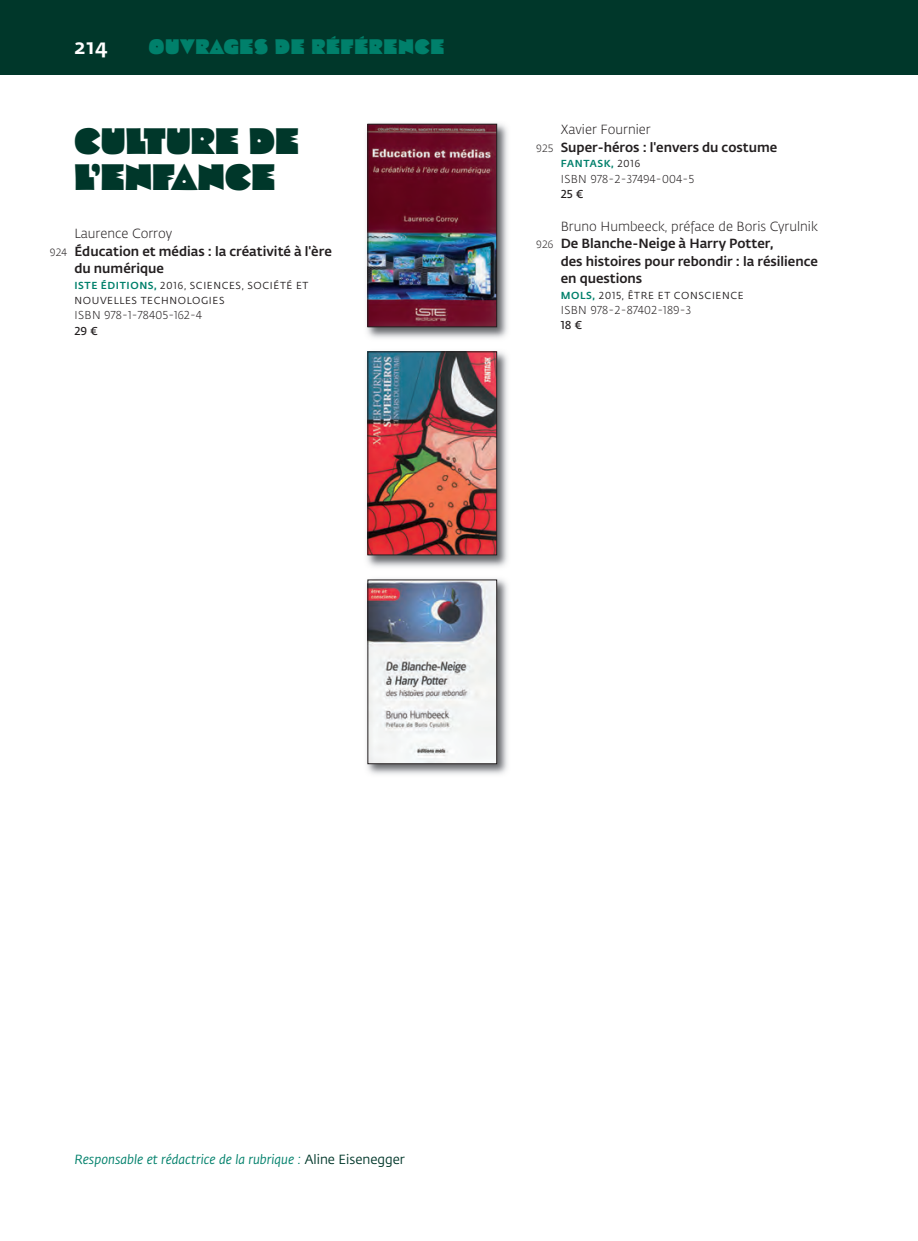
<style>
.page{position:relative;width:918px;height:1241px;background:#fff}
.page>*{position:absolute;margin:0;border:0;box-sizing:border-box;transform-origin:0 0}
.t1{font:36.75px/36.8px "Cooter Deuce";letter-spacing:.015em;color:#00372a}
.t2{font:21px "Cooter Deuce";letter-spacing:.05em;color:#00806b}
.t3{font:500 21px "Fedra Sans Pro";color:#fff}
.t4{font:500 13.12px/17.5px "Fedra Sans Pro";color:#231f20}
.t5{font:italic 13.12px "Fedra Sans Pro";color:#00806b}
.t6{font:300 13.12px "Fedra Sans Pro";color:#231f20}
.t7{font:300 11.38px/15.2px "Fedra Sans Pro";letter-spacing:.035em;color:#231f20}
.t8{font:10.15px/15.4px "Fedra Sans Pro";letter-spacing:.06em;color:#231f20}
.t9{font:500 10.15px "Fedra Sans Pro";letter-spacing:.06em;color:#00806b}
.s1{font-weight:300;font-size:10.5px}
.s2{font-weight:500;color:#00806b}
.s3{font-weight:600}
.s4{font-weight:300}
.s5{font-weight:400;color:#231f20}
.s6{font-style:normal;color:#00372a}
</style>
<div class="page">
<hr style="left:917px;top:0;width:1px;height:1240px;background:#c7c8ca">
<div style="left:0;top:0;width:918px;height:74px;background:#00372a"></div>
<img style="left:366px;top:123px;width:142px;height:652px">
<img style="left:370px;top:126px;width:125px;height:199px">
<div style="left:368px;top:124px;width:129px;height:203px;border:1px solid #231f20"></div>
<img style="left:370px;top:354px;width:125px;height:199px">
<div style="left:368px;top:352px;width:129px;height:203px;border:1px solid #231f20"></div>
<img style="left:370px;top:581px;width:125px;height:180px">
<div style="left:368px;top:579px;width:129px;height:184px;border:1px solid #231f20"></div>
<p class="t3" style="left:74px;top:38px;width:35px">214</p>
<p class="t2" style="left:149px;top:37px;width:297px">OUVRAGES DE RÉFÉRENCE</p>
<p class="t1" style="left:74px;top:124px;width:226px">CULTURE DE<br>L’ENFANCE</p>
<p class="t6" style="left:74px;top:228px;width:99px">Laurence Corroy</p>
<p class="t4" style="left:50px;top:244px;width:284px"><span class="s1">924</span> Éducation et médias : la créativité à l'ère</p>
<p class="t4" style="left:74px;top:261px;width:91px">du numérique</p>
<p class="t8" style="left:74px;top:278px;width:235px"><span class="s2">ISTE ÉDITIONS,</span> 2016, SCIENCES, SOCIÉTÉ ET<br>NOUVELLES TECHNOLOGIES</p>
<p class="t7" style="left:74px;top:309px;width:129px">ISBN 978-1-78405-162-4<br><span class="s3">29 €</span></p>
<p class="t4" style="left:536px;top:122px;width:243px;text-indent:25px"><span class="s4">Xavier Fournier<br></span><span class="s1">925</span> Super-héros : l'envers du costume</p>
<p class="t9" style="left:561px;top:159px;width:81px">FANTASK, <span class="s5">2016</span></p>
<p class="t7" style="left:561px;top:172px;width:135px">ISBN 978-2-37494-004-5<br><span class="s3">25 €</span></p>
<p class="t6" style="left:561px;top:221px;width:259px">Bruno Humbeeck, préface de Boris Cyrulnik</p>
<p class="t4" style="left:536px;top:236px;width:239px"><span class="s1">926</span> De Blanche-Neige à Harry Potter,</p>
<p class="t4" style="left:561px;top:253px;width:259px">des histoires pour rebondir : la résilience</p>
<p class="t4" style="left:561px;top:271px;width:83px">en questions</p>
<p class="t8" style="left:561px;top:288px;width:184px"><span class="s2">MOLS,</span> 2015, ÊTRE ET CONSCIENCE</p>
<p class="t7" style="left:561px;top:303px;width:132px">ISBN 978-2-87402-189-3<br><span class="s3">18 €</span></p>
<p class="t5" style="left:74px;top:1153px;width:332px">Responsable et rédactrice de la rubrique : <span class="s6">ALINE EISENEGGER</span></p>
</div>
